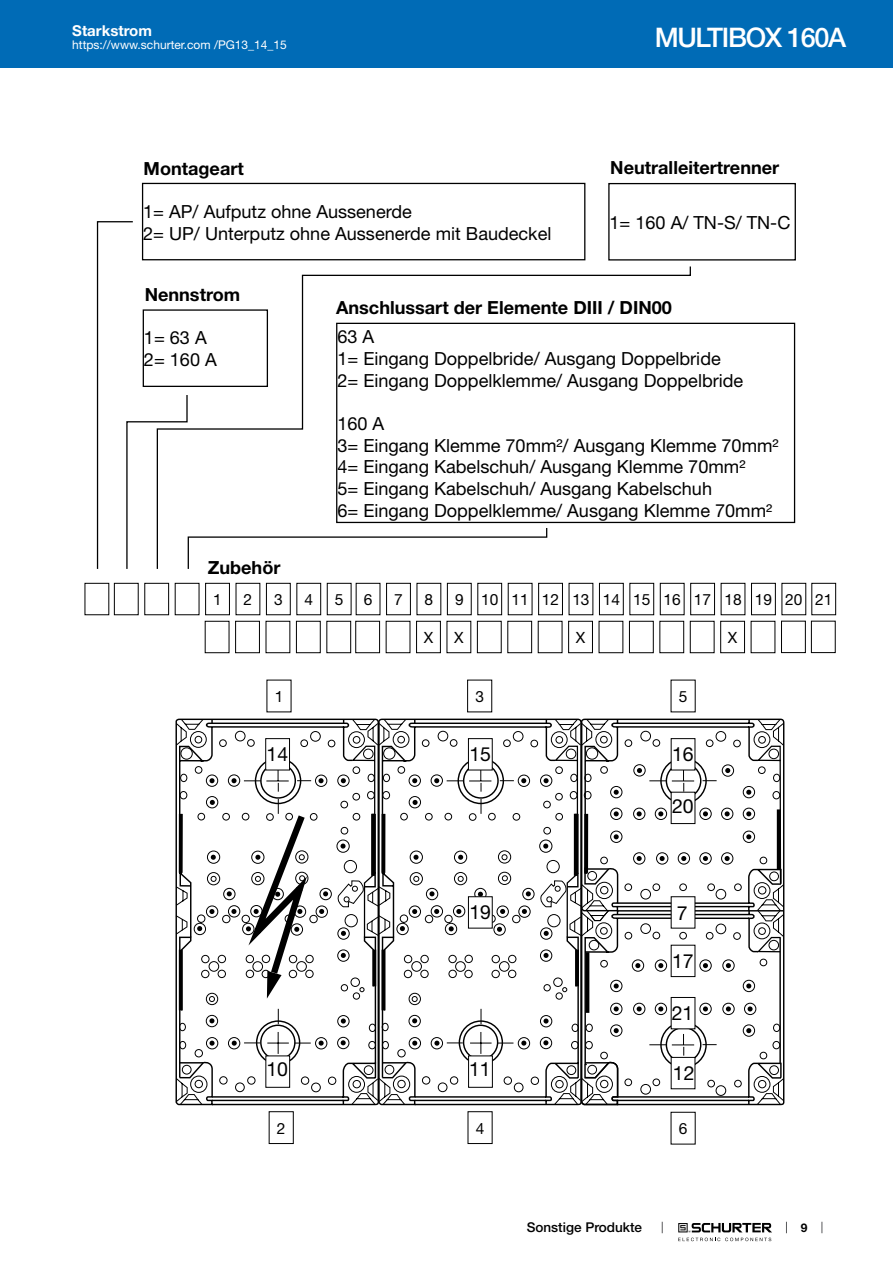
<style>
.page{position:relative;width:893px;height:1263px;background:#fff}
.page>*{position:absolute;margin:0;border:0;box-sizing:border-box;transform-origin:0 0}
.t1{font:500 27px "Helvetica Neue LT";letter-spacing:-.05em;color:#fff}
.t2{font:19.5px "Helvetica Neue LT";color:#000}
.t3{font:18.15px/21.8px "Helvetica Neue LT";color:#000}
.t4{font:700 18.15px "Helvetica Neue LT";color:#000}
.t5{font:15.45px "Helvetica Neue LT";color:#000}
.t6{font:700 15px "Helvetica Neue LT";color:#fff}
.t7{font:500 13.5px "Helvetica Neue LT";color:#000}
.t8{font:12px "Helvetica Neue LT";color:#fff}
.t9{font:700 12px "Helvetica Neue LT";color:#000}
</style>
<div class="page">
<svg style="left:678px;top:1223px;width:94px;height:18px"></svg>
<div style="left:0;top:0;width:893px;height:68px;background:#006bb6"></div>
<div style="left:142px;top:183px;width:443px;height:77px;border:1px solid #000"></div>
<div style="left:608px;top:183px;width:188px;height:78px;border:1px solid #000"></div>
<div style="left:114px;top:583px;width:24px;height:32px;border:1px solid #000"></div>
<div style="left:355px;top:621px;width:25px;height:32px;border:1px solid #000"></div>
<div style="left:269px;top:1111px;width:25px;height:33px;border:1px solid #000"></div>
<div style="left:468px;top:1111px;width:24px;height:33px;border:1px solid #000"></div>
<div style="left:235px;top:621px;width:25px;height:32px;border:1px solid #000"></div>
<div style="left:477px;top:583px;width:25px;height:32px;border:1px solid #000"></div>
<div style="left:477px;top:621px;width:24px;height:32px;border:1px solid #000"></div>
<div style="left:660px;top:583px;width:24px;height:32px;border:1px solid #000"></div>
<div style="left:660px;top:621px;width:24px;height:32px;border:1px solid #000"></div>
<div style="left:144px;top:583px;width:25px;height:32px;border:1px solid #000"></div>
<div style="left:386px;top:583px;width:25px;height:32px;border:1px solid #000"></div>
<div style="left:386px;top:621px;width:24px;height:32px;border:1px solid #000"></div>
<div style="left:266px;top:583px;width:25px;height:32px;border:1px solid #000"></div>
<div style="left:266px;top:621px;width:24px;height:32px;border:1px solid #000"></div>
<div style="left:507px;top:621px;width:25px;height:32px;border:1px solid #000"></div>
<div style="left:690px;top:583px;width:25px;height:32px;border:1px solid #000"></div>
<div style="left:690px;top:621px;width:24px;height:32px;border:1px solid #000"></div>
<div style="left:416px;top:621px;width:25px;height:32px;border:1px solid #000"></div>
<div style="left:599px;top:583px;width:25px;height:32px;border:1px solid #000"></div>
<div style="left:599px;top:621px;width:24px;height:32px;border:1px solid #000"></div>
<div style="left:781px;top:621px;width:25px;height:32px;border:1px solid #000"></div>
<div style="left:811px;top:621px;width:24px;height:32px;border:1px solid #000"></div>
<div style="left:297px;top:583px;width:24px;height:32px;border:1px solid #000"></div>
<div style="left:296px;top:621px;width:25px;height:32px;border:1px solid #000"></div>
<div style="left:538px;top:583px;width:25px;height:32px;border:1px solid #000"></div>
<div style="left:538px;top:621px;width:24px;height:32px;border:1px solid #000"></div>
<div style="left:720px;top:621px;width:25px;height:32px;border:1px solid #000"></div>
<div style="left:205px;top:583px;width:25px;height:32px;border:1px solid #000"></div>
<div style="left:467px;top:680px;width:25px;height:32px;border:1px solid #000"></div>
<div style="left:205px;top:621px;width:24px;height:32px;border:1px solid #000"></div>
<div style="left:447px;top:583px;width:24px;height:32px;border:1px solid #000"></div>
<div style="left:447px;top:621px;width:24px;height:32px;border:1px solid #000"></div>
<div style="left:630px;top:583px;width:24px;height:32px;border:1px solid #000"></div>
<div style="left:629px;top:621px;width:25px;height:32px;border:1px solid #000"></div>
<div style="left:327px;top:621px;width:24px;height:32px;border:1px solid #000"></div>
<div style="left:568px;top:621px;width:25px;height:32px;border:1px solid #000"></div>
<div style="left:751px;top:583px;width:25px;height:32px;border:1px solid #000"></div>
<div style="left:811px;top:583px;width:25px;height:32px;border:1px solid #000"></div>
<div style="left:751px;top:621px;width:24px;height:32px;border:1px solid #000"></div>
<svg style="left:96px;top:220px;width:596px;height:349px"></svg>
<svg style="left:175px;top:719px;width:609px;height:386px"></svg>
<div style="left:671px;top:896px;width:24px;height:32px;background:#fff"></div>
<p class="t6" style="left:72px;top:21px;width:81px">Starkstrom</p>
<p class="t8" style="left:72px;top:38px;width:216px">https://www.schurter.com /PG13_14_15</p>
<h1 class="t1" style="left:655px;top:21px;width:193px">MULTIBOX 160A</h1>
<p class="t4" style="left:144px;top:157px;width:102px">Montageart</p>
<p class="t4" style="left:610px;top:156px;width:170px">Neutralleitertrenner</p>
<p class="t3" style="left:143px;top:200px;width:410px">1= AP/ Aufputz ohne Aussenerde<br>2= UP/ Unterputz ohne Aussenerde mit Baudeckel</p>
<p class="t3" style="left:610px;top:211px;width:182px">1= 160 A/ TN-S/ TN-C</p>
<p class="t4" style="left:145px;top:283px;width:97px">Nennstrom</p>
<p class="t3" style="left:144px;top:327px;width:74px">1= 63 A<br>2= 160 A</p>
<p class="t4" style="left:208px;top:556px;width:74px">Zubehör</p>
<p class="t4" style="left:336px;top:297px;width:337px">Anschlussart der Elemente DIII / DIN00</p>
<p class="t3" style="left:337px;top:326px;width:407px">63 A<br>1= Eingang Doppelbride/ Ausgang Doppelbride<br>2= Eingang Doppelklemme/ Ausgang Doppelbride</p>
<p class="t3" style="left:337px;top:412px;width:443px">160 A<br>3= Eingang Klemme 70mm²/ Ausgang Klemme 70mm²<br>4= Eingang Kabelschuh/ Ausgang Klemme 70mm²<br>5= Eingang Kabelschuh/ Ausgang Kabelschuh<br>6= Eingang Doppelklemme/ Ausgang Klemme 70mm²</p>
<p class="t5" style="left:213px;top:590px;width:10px">1</p>
<p class="t5" style="left:244px;top:590px;width:10px">2</p>
<p class="t5" style="left:364px;top:590px;width:10px">6</p>
<p class="t5" style="left:274px;top:590px;width:10px">3</p>
<p class="t5" style="left:394px;top:590px;width:10px">7</p>
<p class="t5" style="left:425px;top:590px;width:10px">8</p>
<p class="t5" style="left:481px;top:590px;width:49px">10 11</p>
<p class="t5" style="left:664px;top:590px;width:49px">16 17</p>
<p class="t5" style="left:424px;top:628px;width:11px">X</p>
<p class="t5" style="left:304px;top:590px;width:10px">4</p>
<p class="t5" style="left:542px;top:590px;width:19px">12</p>
<p class="t5" style="left:603px;top:590px;width:19px">14</p>
<p class="t5" style="left:724px;top:590px;width:19px">18</p>
<p class="t5" style="left:728px;top:628px;width:11px">X</p>
<p class="t5" style="left:335px;top:590px;width:10px">5</p>
<p class="t5" style="left:572px;top:590px;width:19px">13</p>
<p class="t5" style="left:633px;top:590px;width:19px">15</p>
<p class="t5" style="left:576px;top:628px;width:11px">X</p>
<p class="t5" style="left:455px;top:590px;width:10px">9</p>
<p class="t5" style="left:454px;top:628px;width:11px">X</p>
<p class="t5" style="left:755px;top:590px;width:79px">19 20 21</p>
<p class="t5" style="left:275px;top:687px;width:10px">1</p>
<p class="t5" style="left:475px;top:687px;width:10px">3</p>
<p class="t5" style="left:679px;top:687px;width:10px">5</p>
<p class="t2" style="left:267px;top:742px;width:23px">14</p>
<p class="t2" style="left:672px;top:742px;width:23px">16</p>
<p class="t2" style="left:672px;top:794px;width:23px">20</p>
<p class="t2" style="left:469px;top:742px;width:23px">15</p>
<p class="t2" style="left:469px;top:900px;width:23px">19</p>
<p class="t2" style="left:677px;top:902px;width:12px">7</p>
<p class="t2" style="left:672px;top:950px;width:23px">17</p>
<p class="t2" style="left:672px;top:1001px;width:23px">21</p>
<p class="t2" style="left:266px;top:1058px;width:23px">10</p>
<p class="t2" style="left:469px;top:1058px;width:23px">11</p>
<p class="t2" style="left:673px;top:1062px;width:23px">12</p>
<p class="t5" style="left:277px;top:1119px;width:10px">2</p>
<p class="t5" style="left:476px;top:1119px;width:10px">4</p>
<p class="t5" style="left:679px;top:1119px;width:10px">6</p>
<p class="t7" style="left:527px;top:1219px;width:117px">Sonstige Produkte</p>
<p class="t9" style="left:801px;top:1220px;width:8px">9</p>
</div>
